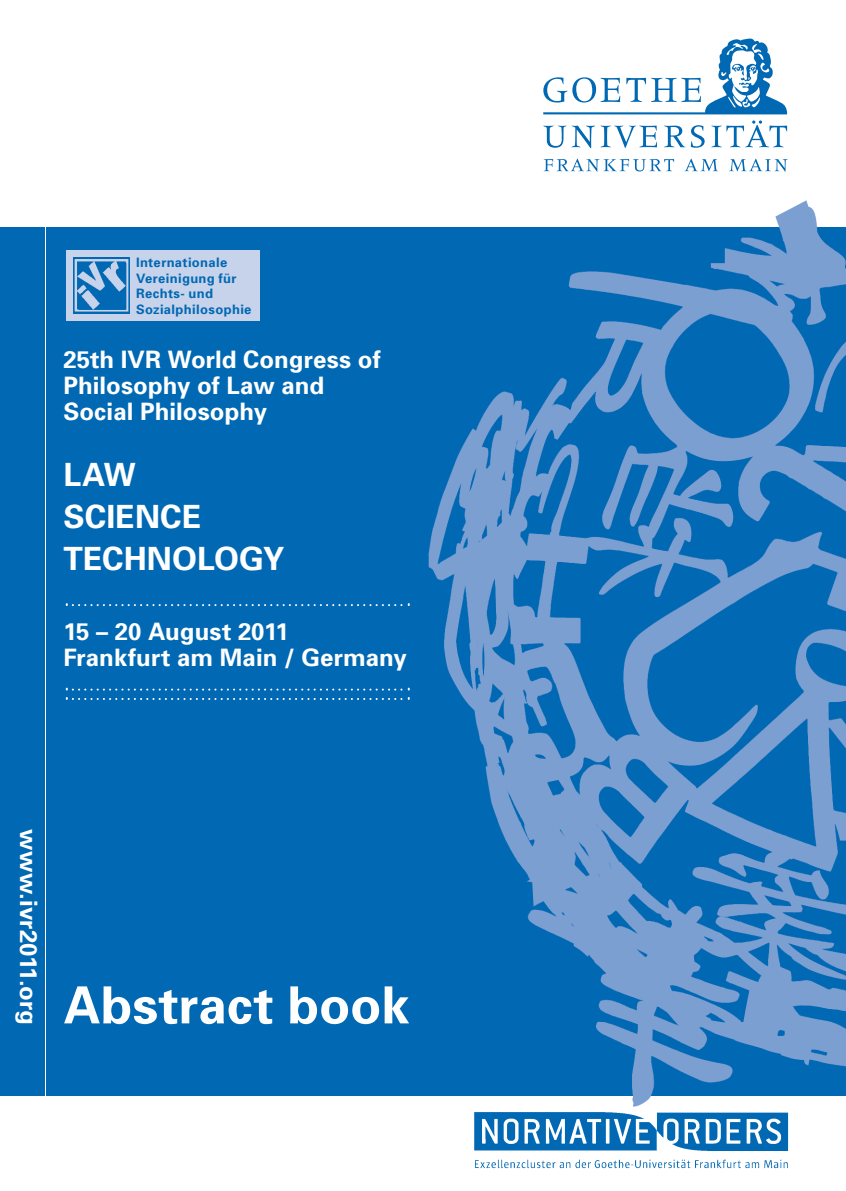
<style>
.page{position:relative;width:846px;height:1191px;background:#fff}
.page>*{position:absolute;margin:0;border:0;box-sizing:border-box;transform-origin:0 0}
.t1{font:700 51.2px "Univers";color:#fff}
.t2{font:700 32px/42px "Univers";letter-spacing:.005em;color:#fff}
.t3{font:700 24px/26px "Univers";color:#fff}
.t4{font:700 13px/15.4px "Univers";letter-spacing:.03em;color:#0168b3}
</style>
<div class="page">
<svg style="left:543px;top:126px;width:114px;height:22px"></svg>
<svg style="left:664px;top:126px;width:21px;height:21px"></svg>
<svg style="left:691px;top:125px;width:14px;height:23px"></svg>
<svg style="left:711px;top:120px;width:76px;height:27px"></svg>
<svg style="left:543px;top:38px;width:244px;height:76px"></svg>
<svg style="left:544px;top:159px;width:130px;height:13px"></svg>
<svg style="left:684px;top:159px;width:34px;height:12px"></svg>
<svg style="left:729px;top:159px;width:58px;height:13px"></svg>
<div style="left:5px;top:227px;width:841px;height:867px;background:#0168b3"></div>
<hr style="left:45px;top:195px;width:1px;height:911px;background:#fff">
<svg style="left:67px;top:604px;width:179px;height:2px"></svg>
<svg style="left:67px;top:688px;width:179px;height:2px"></svg>
<svg style="left:67px;top:697px;width:179px;height:2px"></svg>
<img style="left:474px;top:1136px;width:315px;height:33px">
<img style="left:246px;top:200px;width:600px;height:936px">
<div style="left:66px;top:250px;width:194px;height:71px;background:#c6d3eb"></div>
<img style="left:73px;top:258px;width:56px;height:56px">
<div style="left:0;top:227px;width:5px;height:867px;background:#0168b3"></div>
<p class="t4" style="left:136px;top:255px;width:117px">Internationale<br>Vereinigung für<br>Rechts- und<br>Sozialphilosophie</p>
<p class="t3" style="left:63px;top:347px;width:319px">25th IVR World Congress of<br>Philosophy of Law and<br>Social Philosophy</p>
<h2 class="t2" style="left:63px;top:454px;width:222px">LAW<br>SCIENCE<br>TECHNOLOGY</h2>
<p class="t3" style="left:63px;top:619px;width:345px">15 – 20 August 2011<br>Frankfurt am Main / Germany</p>
<p class="t3" style="left:42px;top:828px;width:198px;rotate:90deg">www.ivr2011.org</p>
<h1 class="t1" style="left:63px;top:974px;width:348px">Abstract book</h1>
</div>
